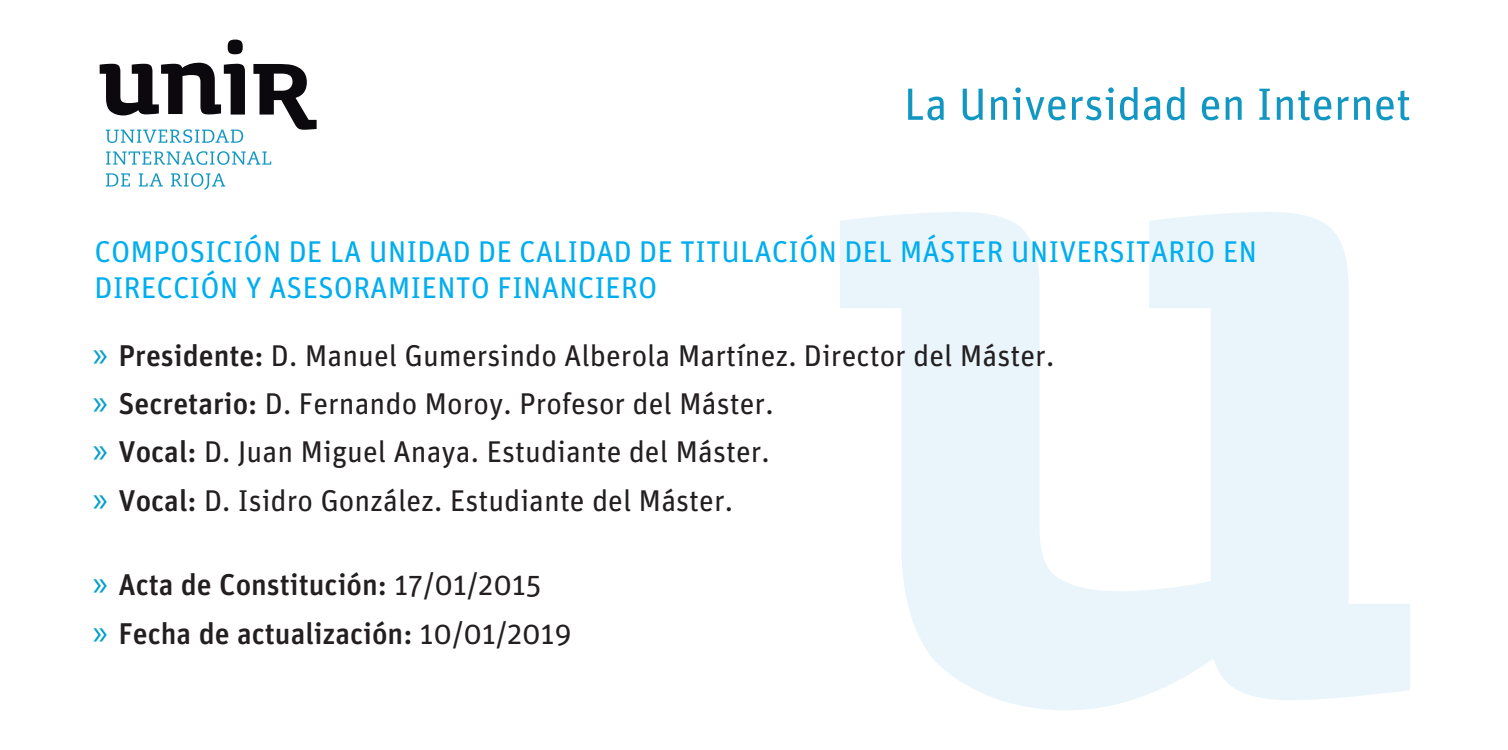
<style>
.page{position:relative;width:1508px;height:750px;background:#fff}
.page>*{position:absolute;margin:0;border:0;box-sizing:border-box;transform-origin:0 0}
.t1{font:30px/48.2px "Unit OT";color:#231f20}
.t2{font:30px/36px "Unit OT";color:#00aeef}
.t3{font:500 30px/48.5px "Unit OT";color:#231f20}
.s1{font-family:"Myriad Pro";font-size:36px;color:#00a0ca}
.s2{font-weight:500}
.s3{font-family:"Myriad Pro";font-weight:400;font-size:36px;color:#00a0ca}
.s4{font-weight:400}
</style>
<div class="page">
<svg style="left:106px;top:129px;width:137px;height:14px"></svg>
<svg style="left:106px;top:151px;width:165px;height:14px"></svg>
<svg style="left:106px;top:173px;width:24px;height:13px"></svg>
<svg style="left:139px;top:173px;width:24px;height:13px"></svg>
<svg style="left:171px;top:173px;width:54px;height:17px"></svg>
<svg style="left:228px;top:40px;width:15px;height:14px"></svg>
<svg style="left:100px;top:63px;width:145px;height:52px"></svg>
<svg style="left:253px;top:64px;width:63px;height:66px"></svg>
<svg style="left:908px;top:89px;width:35px;height:31px"></svg>
<svg style="left:962px;top:89px;width:20px;height:31px"></svg>
<svg style="left:991px;top:87px;width:74px;height:33px"></svg>
<svg style="left:1072px;top:87px;width:41px;height:33px"></svg>
<svg style="left:1119px;top:87px;width:18px;height:33px"></svg>
<svg style="left:1144px;top:97px;width:16px;height:23px"></svg>
<svg style="left:1166px;top:87px;width:18px;height:33px"></svg>
<svg style="left:1201px;top:97px;width:18px;height:23px"></svg>
<svg style="left:1225px;top:97px;width:16px;height:23px"></svg>
<svg style="left:1259px;top:89px;width:10px;height:31px"></svg>
<svg style="left:1276px;top:97px;width:16px;height:23px"></svg>
<svg style="left:1298px;top:90px;width:33px;height:30px"></svg>
<svg style="left:1337px;top:97px;width:32px;height:23px"></svg>
<svg style="left:1376px;top:90px;width:33px;height:30px"></svg>
<svg style="left:840px;top:212px;width:570px;height:498px;fill:#e9f5fa"></svg>
<p class="t2" style="left:95px;top:233px;width:1164px">COMPOSICIÓN DE LA UNIDAD DE CALIDAD DE TITULACIÓN DEL MÁSTER UNIVERSITARIO EN<br>DIRECCIÓN Y ASESORAMIENTO FINANCIERO</p>
<p class="t1" style="left:93px;top:331px;width:963px"><span class="s1">»</span> <span class="s2">Presidente:</span> D. Manuel Gumersindo Alberola Martínez. Director del Máster. <span class="s1">»</span> <span class="s2">Secretario:</span> D. Fernando Moroy. Profesor del Máster.<br><span class="s1">»</span> <span class="s2">Vocal:</span> D. Juan Miguel Anaya. Estudiante del Máster.<br><span class="s1">»</span> <span class="s2">Vocal:</span> D. Isidro González. Estudiante del Máster.</p>
<p class="t3" style="left:93px;top:560px;width:480px"><span class="s3">»</span> Acta de Constitución: <span class="s4">17/01/2015<br></span><span class="s3">»</span> Fecha de actualización: <span class="s4">10/01/2019</span></p>
</div>
